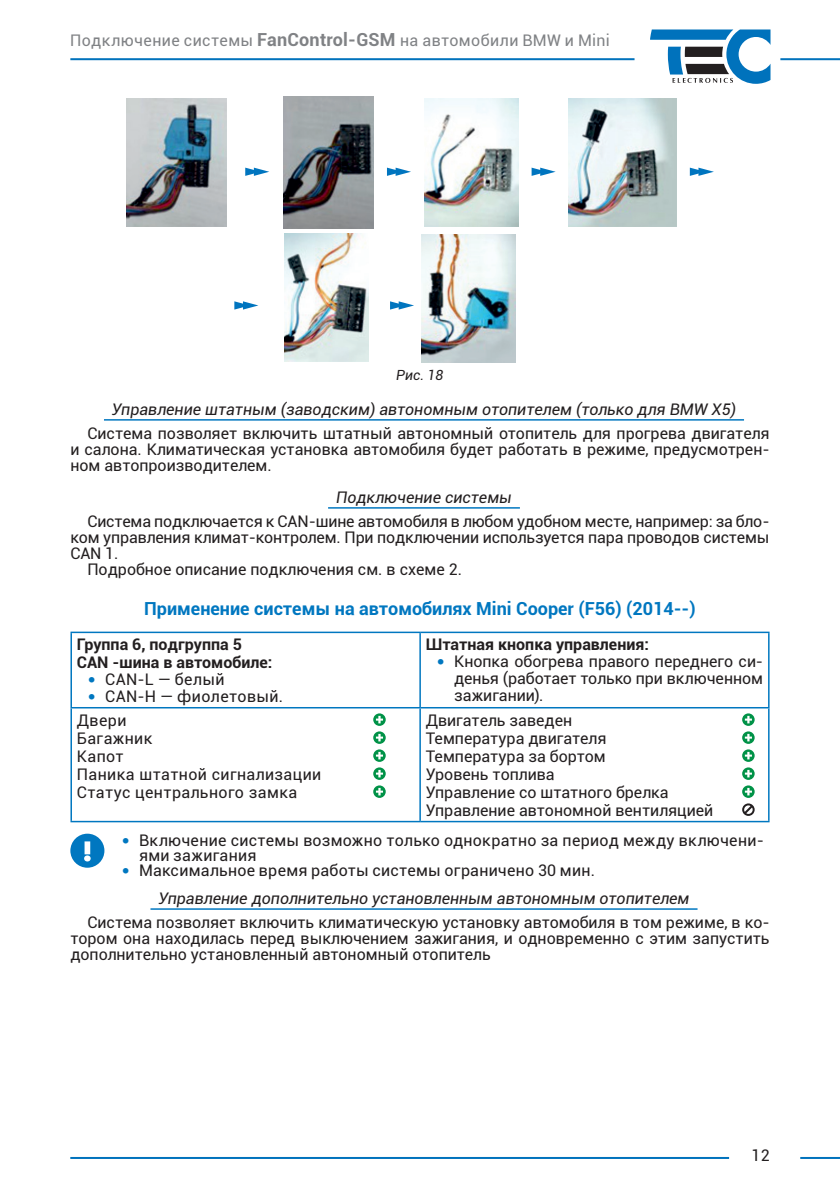
<style>
.page{position:relative;width:840px;height:1191px;background:#fff}
.page>*{position:absolute;margin:0;border:0;box-sizing:border-box;transform-origin:0 0}
.Заголовки_основные_1{font:700 18px "Roboto";color:#0077c0}
.t1{font:16px/16px "Roboto";color:#231f20;text-align:justify}
.Подзаголовок{font:italic 16px "Roboto";color:#231f20}
.t2{font:16px "Roboto";letter-spacing:.025em;color:#231f20}
.t3{font:700 16px "Roboto";color:#231f20}
.t4{font:16px "Roboto";letter-spacing:.025em;color:#808285}
.t5{font:italic 14px "Roboto";color:#231f20}
.s1{font-weight:700;font-size:18px}
.s2{font-family:"Tahoma";color:#0077c0}
</style>
<div class="page">
<svg style="left:650px;top:29px;width:120px;height:55px"></svg>
<hr style="left:780px;top:58px;width:59px;height:2px;background:#0072bc">
<hr style="left:70px;top:58px;width:564px;height:2px;background:#0072bc">
<hr style="left:799px;top:1157px;width:40px;height:2px;background:#0072bc">
<hr style="left:70px;top:1157px;width:658px;height:2px;background:#0072bc">
<hr style="left:104px;top:419px;width:639px;height:1px;background:#0077c0">
<hr style="left:328px;top:507px;width:191px;height:1px;background:#0077c0">
<hr style="left:150px;top:908px;width:547px;height:1px;background:#0077c0">
<svg style="left:245px;top:168px;width:24px;height:8px"></svg>
<svg style="left:234px;top:301px;width:24px;height:8px"></svg>
<svg style="left:390px;top:301px;width:24px;height:8px"></svg>
<svg style="left:387px;top:168px;width:24px;height:8px"></svg>
<svg style="left:531px;top:168px;width:24px;height:8px"></svg>
<svg style="left:689px;top:168px;width:24px;height:8px"></svg>
<img style="left:126px;top:99px;width:100px;height:128px">
<img style="left:283px;top:96px;width:90px;height:133px">
<img style="left:424px;top:99px;width:94px;height:128px">
<img style="left:568px;top:98px;width:107px;height:129px">
<img style="left:284px;top:233px;width:84px;height:128px">
<img style="left:421px;top:234px;width:94px;height:128px">
<hr style="left:70px;top:631px;width:350px;height:2px;background:#0077c0">
<hr style="left:70px;top:633px;width:2px;height:74px;background:#0077c0">
<hr style="left:420px;top:631px;width:349px;height:2px;background:#0077c0">
<hr style="left:419px;top:633px;width:1px;height:74px;background:#0077c0">
<hr style="left:767px;top:633px;width:2px;height:74px;background:#0077c0">
<hr style="left:70px;top:707px;width:350px;height:1px;background:#0077c0">
<hr style="left:70px;top:708px;width:2px;height:113px;background:#0077c0">
<hr style="left:420px;top:707px;width:349px;height:1px;background:#0077c0">
<hr style="left:419px;top:708px;width:1px;height:113px;background:#0077c0">
<hr style="left:767px;top:708px;width:2px;height:113px;background:#0077c0">
<hr style="left:70px;top:821px;width:350px;height:1px;background:#0077c0">
<hr style="left:420px;top:821px;width:349px;height:1px;background:#0077c0">
<svg style="left:373px;top:713px;width:12px;height:13px"></svg>
<svg style="left:376px;top:716px;width:7px;height:7px"></svg>
<svg style="left:373px;top:731px;width:12px;height:13px"></svg>
<svg style="left:376px;top:734px;width:7px;height:7px"></svg>
<svg style="left:373px;top:749px;width:12px;height:13px"></svg>
<svg style="left:376px;top:752px;width:7px;height:7px"></svg>
<svg style="left:373px;top:767px;width:12px;height:13px"></svg>
<svg style="left:376px;top:770px;width:7px;height:7px"></svg>
<svg style="left:373px;top:785px;width:12px;height:13px"></svg>
<svg style="left:376px;top:788px;width:7px;height:7px"></svg>
<svg style="left:741px;top:713px;width:13px;height:13px"></svg>
<svg style="left:744px;top:716px;width:7px;height:7px"></svg>
<svg style="left:741px;top:731px;width:13px;height:13px"></svg>
<svg style="left:744px;top:734px;width:7px;height:7px"></svg>
<svg style="left:741px;top:749px;width:13px;height:13px"></svg>
<svg style="left:744px;top:752px;width:7px;height:7px"></svg>
<svg style="left:741px;top:767px;width:13px;height:13px"></svg>
<svg style="left:744px;top:770px;width:7px;height:7px"></svg>
<svg style="left:741px;top:785px;width:13px;height:13px"></svg>
<svg style="left:744px;top:788px;width:7px;height:7px"></svg>
<svg style="left:742px;top:803px;width:12px;height:13px"></svg>
<div style="left:70px;top:833px;width:34px;height:34px;background:#0077c0;border-radius:50%"></div>
<svg style="left:84px;top:841px;width:7px;height:20px"></svg>
<p class="t4" style="left:70px;top:29px;width:540px">Подключение системы <span class="s1">FanControl‑GSM</span> на автомобили BMW и Mini</p>
<p class="t5" style="left:396px;top:365px;width:49px">Рис. 18</p>
<p class="Подзаголовок" style="left:112px;top:398px;width:625px">Управление штатным (заводским) автономным отопителем (только для BMW X5)</p>
<p class="t1" style="left:70px;top:424px;width:700px;text-indent:17px">Система позволяет включить штатный автономный отопитель для прогрева двигателя и салона. Климатическая установка автомобиля будет работать в режиме, предусмотрен‑ ном автопроизводителем.</p>
<p class="Подзаголовок" style="left:336px;top:486px;width:177px">Подключение системы</p>
<p class="t1" style="left:70px;top:512px;width:700px;text-indent:17px">Система подключается к CAN- шине автомобиля в любом удобном месте, например: за бло‑ ком управления климат- контролем. При подключении используется пара проводов системы CAN 1.</p>
<p class="t1" style="left:87px;top:560px;width:376px">Подробное описание подключения см. в схеме 2.</p>
<p class="Заголовки_основные_1" style="left:144px;top:595px;width:552px">Применение системы на автомобилях Mini Cooper (F56) (2014--)</p>
<p class="t3" style="left:77px;top:633px;width:166px">Группа 6, подгруппа 5</p>
<p class="t3" style="left:77px;top:651px;width:197px">СAN -шина в автомобиле:</p>
<p class="t2" style="left:88px;top:668px;width:138px"><span class="s2">•</span> CАN‑L — белый</p>
<p class="t2" style="left:88px;top:685px;width:196px"><span class="s2">•</span> CAN‑H — фиолетовый.</p>
<p class="t3" style="left:425px;top:633px;width:224px">Штатная кнопка управления:</p>
<p class="t1" style="left:454px;top:652px;width:310px;line-height:17px;text-indent:-17px"><span class="s2">•</span> Кнопка обогрева правого переднего си‑ денья (работает только при включенном зажигании).</p>
<p class="t1" style="left:425px;top:711px;width:148px">Двигатель заведен</p>
<p class="t1" style="left:425px;top:729px;width:182px">Температура двигателя</p>
<p class="t1" style="left:425px;top:747px;width:181px">Температура за бортом</p>
<p class="t1" style="left:425px;top:765px;width:130px">Уровень топлива</p>
<p class="t1" style="left:425px;top:783px;width:244px">Управление со штатного брелка</p>
<p class="t1" style="left:425px;top:801px;width:289px">Управление автономной вентиляцией</p>
<p class="t1" style="left:139px;top:832px;width:626px;line-height:15px;text-indent:-17px"><span class="s2">•</span> Включение системы возможно только однократно за период между включени‑ ями зажигания</p>
<p class="t1" style="left:122px;top:861px;width:474px"><span class="s2">•</span> Максимальное время работы системы ограничено 30 мин.</p>
<p class="Подзаголовок" style="left:158px;top:887px;width:532px">Управление дополнительно установленным автономным отопителем</p>
<p class="t1" style="left:70px;top:913px;width:700px;text-indent:17px">Система позволяет включить климатическую установку автомобиля в том режиме, в ко‑ тором она находилась перед выключением зажигания, и одновременно с этим запустить дополнительно установленный автономный отопитель</p>
<p class="t1" style="left:77px;top:711px;width:51px">Двери</p>
<p class="t2" style="left:77px;top:727px;width:77px">Багажник</p>
<p class="t1" style="left:77px;top:747px;width:48px">Капот</p>
<p class="t2" style="left:77px;top:763px;width:246px">Паника штатной сигнализации</p>
<p class="t2" style="left:77px;top:781px;width:222px">Статус центрального замка</p>
<p class="t1" style="left:751px;top:1146px;width:20px">12</p>
</div>
